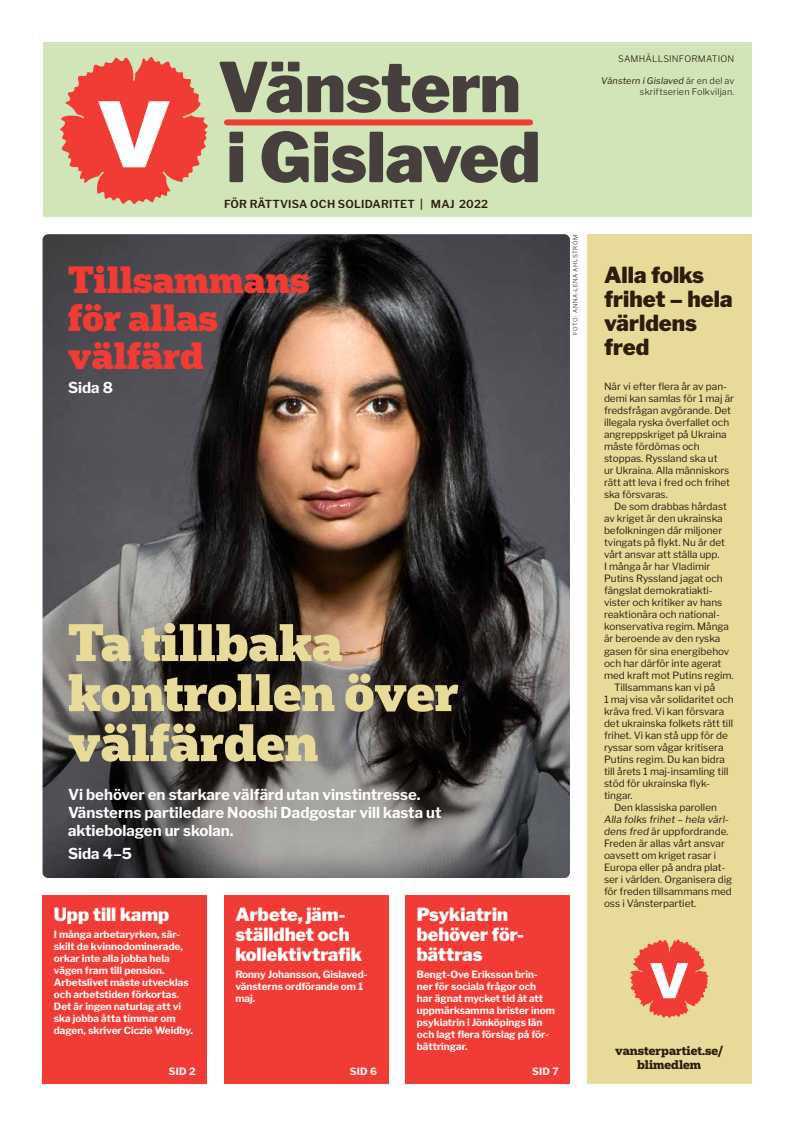
<style>
.page{position:relative;width:794px;height:1126px;background:#fff}
.page>*{position:absolute;margin:0;border:0;box-sizing:border-box;transform-origin:0 0}
.t1{font:900 68px "Libre Franklin";letter-spacing:-.01em;color:#473f3d}
.t2{font:900 50px/50px "Popular";color:#e8db9a}
.t3{font:900 36px/38px "Popular";color:#f13b35}
.t4{font:900 22px/24px "Libre Franklin";color:#2c1d0d}
.t5{font:900 18px/20px "Libre Franklin";color:#fff}
.t6{font:700 15px/18px "Libre Franklin";color:#fff}
.t7{font:700 12px/14px "Popular";color:#2c1d0d;text-align:center}
.t8{font:600 11px "Libre Franklin";letter-spacing:.02em;color:#2c1d0d}
.t9{font:10px/12px "Libre Franklin";color:#2c1d0d}
.t10{font:700 10px/12px "Libre Franklin";color:#fff}
.t11{font:300 9px "Libre Franklin";letter-spacing:.02em;color:#2c1d0d}
.t12{font:italic 9px "Libre Franklin";letter-spacing:.02em;color:#2c1d0d}
.t13{font:300 6px "Libre Franklin";letter-spacing:.065em;color:#2c1d0d}
.s1{font-weight:300;font-style:normal}
.s2{font-style:italic}
</style>
<div class="page">
<div style="left:43px;top:43px;width:708px;height:174px;background:#d2e5b9"></div>
<svg style="left:60px;top:57px;width:147px;height:147px"></svg>
<div style="left:227px;top:119px;width:303px;height:6px;background:#f13b35"></div>
<img style="left:43px;top:234px;width:527px;height:644px">
<div style="left:41px;top:586px;width:460px;height:310px;background:#2c1d0d;opacity:.3"></div>
<div style="left:405px;top:895px;width:165px;height:188px;background:#f13b35"></div>
<div style="left:224px;top:895px;width:164px;height:188px;background:#f13b35"></div>
<div style="left:43px;top:895px;width:164px;height:188px;background:#f13b35"></div>
<div style="left:587px;top:234px;width:164px;height:849px;background:#e8db9a"></div>
<svg style="left:630px;top:939px;width:78px;height:78px;background:#f07c67"></svg>
<h1 class="t1" style="left:218px;top:33px;width:304px">Vänstern</h1>
<h1 class="t1" style="left:227px;top:103px;width:315px">i Gislaved</h1>
<p class="t8" style="left:224px;top:195px;width:266px">FÖR RÄTTVISA OCH SOLIDARITET | MAJ 2022</p>
<h3 class="t3" style="left:68px;top:259px;width:243px">Tillsammans för allas välfärd</h3>
<h3 class="t6" style="left:68px;top:377px;width:47px">Sida 8</h3>
<p class="t13" style="left:570px;top:335px;width:102px;rotate:-90deg">FOTO: ANNA-LENA AHLSTRÖM</p>
<h2 class="t2" style="left:68px;top:616px;width:393px">Ta tillbaka kontrollen över välfärden</h2>
<h3 class="t6" style="left:68px;top:784px;width:375px">Vi behöver en starkare välfärd utan vinstintresse.<br>Vänsterns partiledare Nooshi Dadgostar vill kasta ut aktiebolagen ur skolan.</h3>
<h3 class="t6" style="left:68px;top:843px;width:66px">Sida 4–5</h3>
<h3 class="t5" style="left:54px;top:902px;width:117px">Upp till kamp</h3>
<p class="t10" style="left:54px;top:927px;width:140px">I många arbetaryrken, sär&shy;skilt de kvinnodominerade, orkar inte alla jobba hela vägen fram till pension.<br>Arbetslivet måste utvecklas och arbetstiden förkortas.<br>Det är ingen naturlag att vi ska jobba åtta timmar om dagen, skriver Ciczie Weidby.</p>
<p class="t10" style="left:169px;top:1064px;width:28px">SID 2</p>
<h3 class="t5" style="left:235px;top:902px;width:128px">Arbete, jäm&shy;ställdhet och kollektivtrafik</h3>
<p class="t10" style="left:235px;top:967px;width:134px">Ronny Johansson, Gislaved&shy;vänsterns ordförande om 1 maj.</p>
<p class="t10" style="left:350px;top:1064px;width:29px">SID 6</p>
<h3 class="t5" style="left:417px;top:902px;width:109px">Psykiatrin behöver för&shy;bättras</h3>
<p class="t10" style="left:417px;top:967px;width:140px">Bengt-Ove Eriksson brin&shy;ner för sociala frågor och<br>har ägnat mycket tid åt att uppmärksamma brister inom psykiatrin i Jönköpings län och lagt flera förslag på för&shy;bättringar.</p>
<p class="t10" style="left:532px;top:1064px;width:28px">SID 7</p>
<p class="t11" style="left:618px;top:52px;width:118px">SAMHÄLLSINFORMATION</p>
<p class="t12" style="left:601px;top:74px;width:135px">Vänstern i Gislaved <span class="s1">är en del av</span></p>
<p class="t11" style="left:640px;top:84px;width:96px">skriftserien Folkviljan.</p>
<h3 class="t4" style="left:604px;top:261px;width:130px">Alla folks frihet – hela världens fred</h3>
<p class="t9" style="left:604px;top:380px;width:131px">När vi efter flera år av pan&shy;demi kan samlas för 1 maj är fredsfrågan avgörande. Det illegala ryska överfallet och angreppskriget på Ukraina måste fördömas och stoppas. Ryssland ska ut<br>ur Ukraina. Alla människors rätt att leva i fred och frihet ska försvaras.</p>
<p class="t9" style="left:614px;top:500px;width:114px">De som drabbas hårdast</p>
<p class="t9" style="left:604px;top:512px;width:120px">av kriget är den ukrainska</p>
<p class="t9" style="left:604px;top:524px;width:120px">befolkningen där miljoner</p>
<p class="t9" style="left:604px;top:536px;width:123px">tvingats på flykt. Nu är det</p>
<p class="t9" style="left:604px;top:548px;width:117px">vårt ansvar att ställa upp.</p>
<p class="t9" style="left:604px;top:560px;width:108px">I många år har Vladimir</p>
<p class="t9" style="left:604px;top:572px;width:120px">Putins Ryssland jagat och</p>
<p class="t9" style="left:604px;top:584px;width:110px">fängslat demokratiakti-</p>
<p class="t9" style="left:604px;top:596px;width:120px">vister och kritiker av hans</p>
<p class="t9" style="left:604px;top:608px;width:117px">reaktionära och national-</p>
<p class="t9" style="left:604px;top:620px;width:126px">konservativa regim. Många</p>
<p class="t9" style="left:604px;top:632px;width:118px">är beroende av den ryska</p>
<p class="t9" style="left:604px;top:644px;width:127px">gasen för sina energibehov</p>
<p class="t9" style="left:604px;top:656px;width:119px">och har därför inte agerat</p>
<p class="t9" style="left:604px;top:668px;width:131px">med kraft mot Putins regim.</p>
<p class="t9" style="left:614px;top:680px;width:103px">Tillsammans kan vi på</p>
<p class="t9" style="left:604px;top:692px;width:131px">1 maj visa vår solidaritet och</p>
<p class="t9" style="left:604px;top:704px;width:122px">kräva fred. Vi kan försvara</p>
<p class="t9" style="left:604px;top:716px;width:131px">det ukrainska folkets rätt till</p>
<p class="t9" style="left:604px;top:728px;width:125px">frihet. Vi kan stå upp för de</p>
<p class="t9" style="left:604px;top:740px;width:121px">ryssar som vågar kritisera</p>
<p class="t9" style="left:604px;top:752px;width:123px">Putins regim. Du kan bidra</p>
<p class="t9" style="left:604px;top:764px;width:126px">till årets 1 maj-insamling till</p>
<p class="t9" style="left:604px;top:776px;width:107px">stöd för ukrainska flyk-</p>
<p class="t9" style="left:604px;top:788px;width:30px">tingar.</p>
<p class="t9" style="left:614px;top:800px;width:104px">Den klassiska parollen</p>
<p class="t9" style="left:604px;top:812px;width:130px"><span class="s2">Alla folks frihet – hela värl&shy;dens fred</span> är uppfordrande.<br>Freden är allas vårt ansvar oavsett om kriget rasar i<br>Europa eller på andra plat&shy;ser i världen. Organisera dig för freden tillsammans med oss i Vänsterpartiet.</p>
<p class="t7" style="left:615px;top:1042px;width:110px">vansterpartiet.se/ blimedlem</p>
</div>
